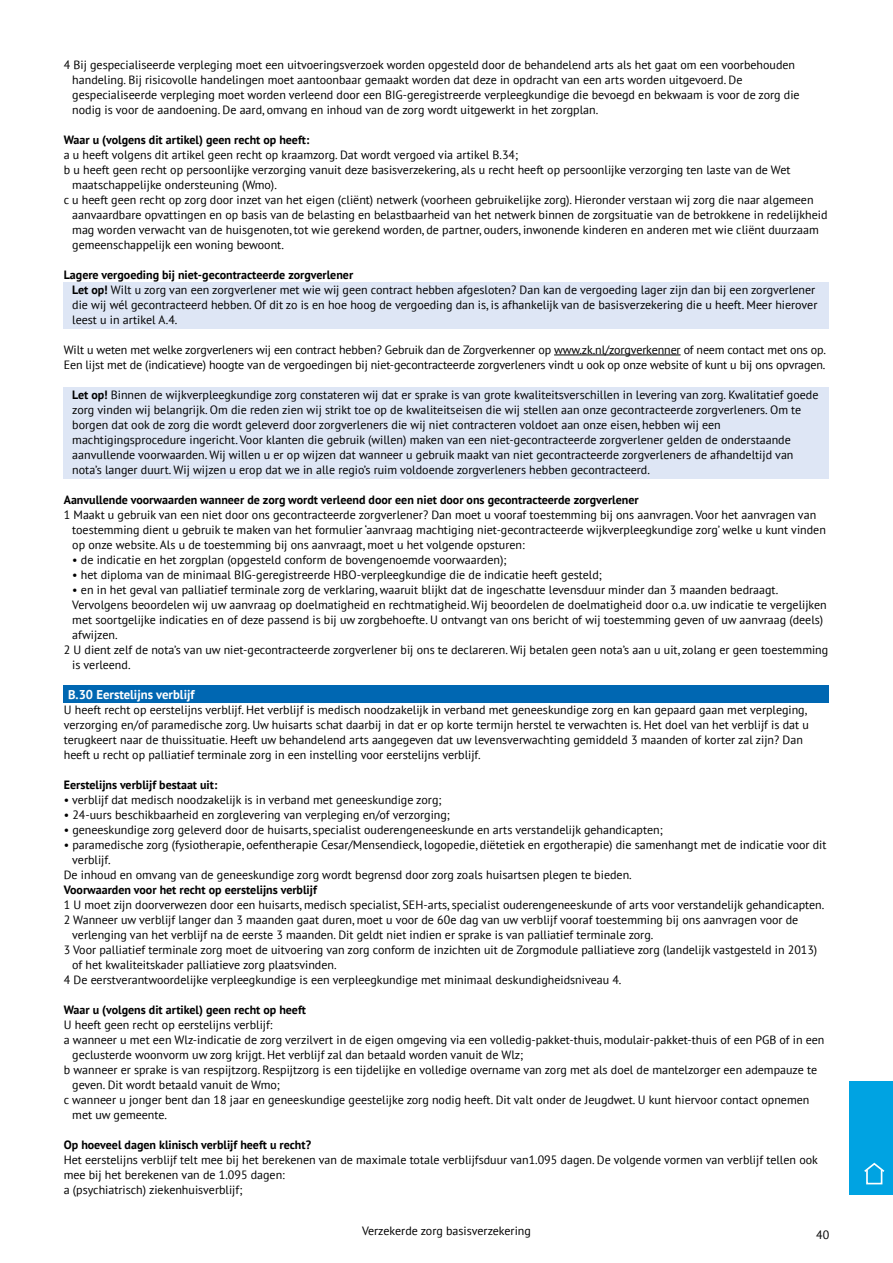
<style>
.page{position:relative;width:893px;height:1263px;background:#fff}
.page>*{position:absolute;margin:0;border:0;box-sizing:border-box;transform-origin:0 0}
.t1{font:700 12.75px "PT Sans";color:#fff}
.t2{font:12px/15px "PT Sans";color:#000}
.t3{font:700 12px "PT Sans";color:#000}
.s1{font-weight:700}
</style>
<div class="page">
<div style="left:64px;top:282px;width:765px;height:46px;background:#dee6f5"></div>
<hr style="left:554px;top:355px;width:127px;height:1px;background:#000">
<div style="left:64px;top:387px;width:765px;height:91px;background:#dee6f5"></div>
<div style="left:64px;top:685px;width:765px;height:18px;background:#0067b2"></div>
<div style="left:849px;top:1081px;width:44px;height:114px;background:#00a3e2"></div>
<svg style="left:864px;top:1162px;width:21px;height:12px"></svg>
<div style="left:866px;top:1169px;width:16px;height:15px;background:#00a3e2;border:2px solid #fff"></div>
<p class="t2" style="left:72px;top:57px;width:729px;text-indent:-9px">4 Bij gespecialiseerde verpleging moet een uitvoeringsverzoek worden opgesteld door de behandelend arts als het gaat om een voorbehouden handeling. Bij risicovolle handelingen moet aantoonbaar gemaakt worden dat deze in opdracht van een arts worden uitgevoerd. De gespecialiseerde verpleging moet worden verleend door een BIG-geregistreerde verpleegkundige die bevoegd en bekwaam is voor de zorg die nodig is voor de aandoening. De aard, omvang en inhoud van de zorg wordt uitgewerkt in het zorgplan.</p>
<p class="t3" style="left:64px;top:132px;width:247px">Waar u (volgens dit artikel) geen recht op heeft:</p>
<p class="t2" style="left:64px;top:147px;width:456px">a u heeft volgens dit artikel geen recht op kraamzorg. Dat wordt vergoed via artikel B.34;</p>
<p class="t2" style="left:64px;top:162px;width:728px">b u heeft geen recht op persoonlijke verzorging vanuit deze basisverzekering, als u recht heeft op persoonlijke verzorging ten laste van de Wet</p>
<p class="t2" style="left:72px;top:177px;width:206px">maatschappelijke ondersteuning (Wmo).</p>
<p class="t2" style="left:64px;top:192px;width:751px">c u heeft geen recht op zorg door inzet van het eigen (cliënt) netwerk (voorheen gebruikelijke zorg). Hieronder verstaan wij zorg die naar algemeen</p>
<p class="t2" style="left:72px;top:207px;width:757px">aanvaardbare opvattingen en op basis van de belasting en belastbaarheid van het netwerk binnen de zorgsituatie van de betrokkene in redelijkheid</p>
<p class="t2" style="left:72px;top:222px;width:748px">mag worden verwacht van de huisgenoten, tot wie gerekend worden, de partner, ouders, inwonende kinderen en anderen met wie cliënt duurzaam</p>
<p class="t2" style="left:72px;top:237px;width:213px">gemeenschappelijk een woning bewoont.</p>
<p class="t2" style="left:72px;top:267px;width:747px;text-indent:-9px"><span class="s1">Lagere vergoeding bij niet-gecontracteerde zorgverlener<br>Let op!</span> Wilt u zorg van een zorgverlener met wie wij geen contract hebben afgesloten? Dan kan de vergoeding lager zijn dan bij een zorgverlener die wij wél gecontracteerd hebben. Of dit zo is en hoe hoog de vergoeding dan is, is afhankelijk van de basisverzekering die u heeft. Meer hierover leest u in artikel A.4.</p>
<p class="t2" style="left:64px;top:342px;width:764px">Wilt u weten met welke zorgverleners wij een contract hebben? Gebruik dan de Zorgverkenner op www.zk.nl/zorgverkenner of neem contact met ons op.<br>Een lijst met de (indicatieve) hoogte van de vergoedingen bij niet-gecontracteerde zorgverleners vindt u ook op onze website of kunt u bij ons opvragen.</p>
<p class="t2" style="left:72px;top:387px;width:748px"><span class="s1">Let op!</span> Binnen de wijkverpleegkundige zorg constateren wij dat er sprake is van grote kwaliteitsverschillen in levering van zorg. Kwalitatief goede zorg vinden wij belangrijk. Om die reden zien wij strikt toe op de kwaliteitseisen die wij stellen aan onze gecontracteerde zorgverleners. Om te borgen dat ook de zorg die wordt geleverd door zorgverleners die wij niet contracteren voldoet aan onze eisen, hebben wij een machtigingsprocedure ingericht. Voor klanten die gebruik (willen) maken van een niet-gecontracteerde zorgverlener gelden de onderstaande aanvullende voorwaarden. Wij willen u er op wijzen dat wanneer u gebruik maakt van niet gecontracteerde zorgverleners de afhandeltijd van nota’s langer duurt. Wij wijzen u erop dat we in alle regio’s ruim voldoende zorgverleners hebben gecontracteerd.</p>
<p class="t3" style="left:64px;top:492px;width:576px">Aanvullende voorwaarden wanneer de zorg wordt verleend door een niet door ons gecontracteerde zorgverlener</p>
<p class="t2" style="left:72px;top:507px;width:755px;text-indent:-9px">1 Maakt u gebruik van een niet door ons gecontracteerde zorgverlener? Dan moet u vooraf toestemming bij ons aanvragen. Voor het aanvragen van toestemming dient u gebruik te maken van het formulier ‘aanvraag machtiging niet-gecontracteerde wijkverpleegkundige zorg’ welke u kunt vinden op onze website. Als u de toestemming bij ons aanvraagt, moet u het volgende opsturen:</p>
<p class="t2" style="left:72px;top:552px;width:436px">• de indicatie en het zorgplan (opgesteld conform de bovengenoemde voorwaarden);</p>
<p class="t2" style="left:72px;top:567px;width:531px">• het diploma van de minimaal BIG-geregistreerde HBO-verpleegkundige die de indicatie heeft gesteld;</p>
<p class="t2" style="left:72px;top:582px;width:708px">• en in het geval van palliatief terminale zorg de verklaring, waaruit blijkt dat de ingeschatte levensduur minder dan 3 maanden bedraagt.</p>
<p class="t2" style="left:72px;top:597px;width:756px">Vervolgens beoordelen wij uw aanvraag op doelmatigheid en rechtmatigheid. Wij beoordelen de doelmatigheid door o.a. uw indicatie te vergelijken</p>
<p class="t2" style="left:72px;top:612px;width:752px">met soortgelijke indicaties en of deze passend is bij uw zorgbehoefte. U ontvangt van ons bericht of wij toestemming geven of uw aanvraag (deels)</p>
<p class="t2" style="left:72px;top:627px;width:47px">afwijzen.</p>
<p class="t2" style="left:64px;top:642px;width:766px">2 U dient zelf de nota’s van uw niet-gecontracteerde zorgverlener bij ons te declareren. Wij betalen geen nota’s aan u uit, zolang er geen toestemming</p>
<p class="t2" style="left:72px;top:657px;width:60px">is verleend.</p>
<p class="t1" style="left:68px;top:686px;width:128px">B.30 Eerstelijns verblijf</p>
<p class="t2" style="left:64px;top:702px;width:747px">U heeft recht op eerstelijns verblijf. Het verblijf is medisch noodzakelijk in verband met geneeskundige zorg en kan gepaard gaan met verpleging, verzorging en/of paramedische zorg. Uw huisarts schat daarbij in dat er op korte termijn herstel te verwachten is. Het doel van het verblijf is dat u terugkeert naar de thuissituatie. Heeft uw behandelend arts aangegeven dat uw levensverwachting gemiddeld 3 maanden of korter zal zijn? Dan heeft u recht op palliatief terminale zorg in een instelling voor eerstelijns verblijf.</p>
<p class="t3" style="left:64px;top:777px;width:155px">Eerstelijns verblijf bestaat uit:</p>
<p class="t2" style="left:64px;top:792px;width:379px">• verblijf dat medisch noodzakelijk is in verband met geneeskundige zorg;</p>
<p class="t2" style="left:64px;top:807px;width:388px">• 24-uurs beschikbaarheid en zorglevering van verpleging en/of verzorging;</p>
<p class="t2" style="left:64px;top:822px;width:600px">• geneeskundige zorg geleverd door de huisarts, specialist ouderengeneeskunde en arts verstandelijk gehandicapten;</p>
<p class="t2" style="left:64px;top:837px;width:764px">• paramedische zorg (fysiotherapie, oefentherapie Cesar/Mensendieck, logopedie, diëtetiek en ergotherapie) die samenhangt met de indicatie voor dit</p>
<p class="t2" style="left:72px;top:852px;width:40px">verblijf.</p>
<p class="t2" style="left:64px;top:867px;width:569px">De inhoud en omvang van de geneeskundige zorg wordt begrensd door zorg zoals huisartsen plegen te bieden.</p>
<p class="t3" style="left:64px;top:882px;width:255px">Voorwaarden voor het recht op eerstelijns verblijf</p>
<p class="t2" style="left:64px;top:897px;width:762px">1 U moet zijn doorverwezen door een huisarts, medisch specialist, SEH-arts, specialist ouderengeneeskunde of arts voor verstandelijk gehandicapten.</p>
<p class="t2" style="left:64px;top:912px;width:736px">2 Wanneer uw verblijf langer dan 3 maanden gaat duren, moet u voor de 60e dag van uw verblijf vooraf toestemming bij ons aanvragen voor de</p>
<p class="t2" style="left:72px;top:927px;width:583px">verlenging van het verblijf na de eerste 3 maanden. Dit geldt niet indien er sprake is van palliatief terminale zorg.</p>
<p class="t2" style="left:64px;top:942px;width:755px">3 Voor palliatief terminale zorg moet de uitvoering van zorg conform de inzichten uit de Zorgmodule palliatieve zorg (landelijk vastgesteld in 2013)</p>
<p class="t2" style="left:72px;top:957px;width:266px">of het kwaliteitskader palliatieve zorg plaatsvinden.</p>
<p class="t2" style="left:64px;top:972px;width:559px">4 De eerstverantwoordelijke verpleegkundige is een verpleegkundige met minimaal deskundigheidsniveau 4.</p>
<p class="t3" style="left:64px;top:1002px;width:244px">Waar u (volgens dit artikel) geen recht op heeft</p>
<p class="t2" style="left:64px;top:1017px;width:210px">U heeft geen recht op eerstelijns verblijf:</p>
<p class="t2" style="left:64px;top:1032px;width:762px">a wanneer u met een Wlz-indicatie de zorg verzilvert in de eigen omgeving via een volledig-pakket-thuis, modulair-pakket-thuis of een PGB of in een</p>
<p class="t2" style="left:72px;top:1047px;width:452px">geclusterde woonvorm uw zorg krijgt. Het verblijf zal dan betaald worden vanuit de Wlz;</p>
<p class="t2" style="left:64px;top:1062px;width:755px">b wanneer er sprake is van respijtzorg. Respijtzorg is een tijdelijke en volledige overname van zorg met als doel de mantelzorger een adempauze te</p>
<p class="t2" style="left:72px;top:1077px;width:209px">geven. Dit wordt betaald vanuit de Wmo;</p>
<p class="t2" style="left:64px;top:1092px;width:747px">c wanneer u jonger bent dan 18 jaar en geneeskundige geestelijke zorg nodig heeft. Dit valt onder de Jeugdwet. U kunt hiervoor contact opnemen</p>
<p class="t2" style="left:72px;top:1107px;width:96px">met uw gemeente.</p>
<p class="t3" style="left:64px;top:1137px;width:249px">Op hoeveel dagen klinisch verblijf heeft u recht?</p>
<p class="t2" style="left:64px;top:1152px;width:756px">Het eerstelijns verblijf telt mee bij het berekenen van de maximale totale verblijfsduur van1.095 dagen. De volgende vormen van verblijf tellen ook mee bij het berekenen van de 1.095 dagen:<br>a (psychiatrisch) ziekenhuisverblijf;</p>
<p class="t2" style="left:816px;top:1227px;width:15px">40</p>
<p class="t2" style="left:362px;top:1223px;width:170px">Verzekerde zorg basisverzekering</p>
</div>
